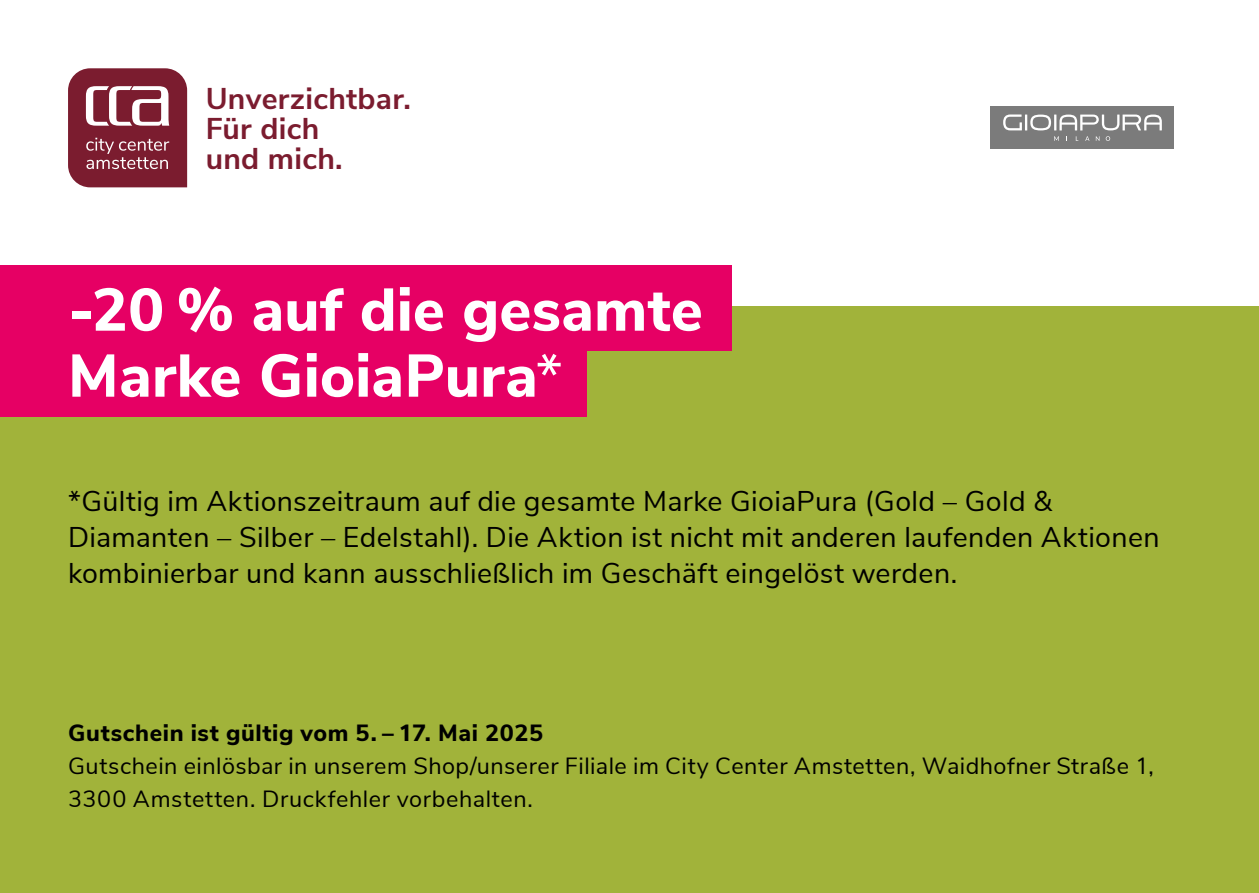
<style>
.page{position:relative;width:1259px;height:893px;background:#fff}
.page>*{position:absolute;margin:0;border:0;box-sizing:border-box;transform-origin:0 0}
.Aktionstext{font:800 60px/66px "Nunito Sans";letter-spacing:.005em;color:#fff}
.t1{font:700 30px/30px "Nunito Sans";letter-spacing:.01em;color:#7b1c2f}
.Fließtext{font:28.5px/36px "Nunito Sans";letter-spacing:.015em;color:#000}
.t2{font:23.4px/33px "Nunito Sans";letter-spacing:.02em;color:#000}
.t3{font:800 23.4px "Nunito Sans";letter-spacing:.03em;color:#000}
.s1{font-weight:400}
</style>
<div class="page">
<div style="left:0;top:306px;width:1259px;height:587px;background:#a1b33a"></div>
<div style="left:0;top:266px;width:731px;height:85px;background:#e60064"></div>
<div style="left:0;top:332px;width:587px;height:85px;background:#e60064"></div>
<svg style="left:68px;top:68px;width:119px;height:119px;background:#914151"></svg>
<div style="left:991px;top:106px;width:183px;height:43px;background:#7b7b7b"></div>
<svg style="left:1003px;top:114px;width:158px;height:16px"></svg>
<svg style="left:1054px;top:136px;width:4px;height:5px"></svg>
<svg style="left:1085px;top:136px;width:4px;height:5px"></svg>
<svg style="left:1095px;top:136px;width:4px;height:5px"></svg>
<svg style="left:1105px;top:136px;width:5px;height:5px"></svg>
<p class="t1" style="left:206px;top:82px;width:207px">Unverzichtbar.<br>Für dich<br>und mich.</p>
<p class="Aktionstext" style="left:68px;top:273px;width:636px">-20 % auf die gesamte<br>Marke GioiaPura<span class="s1">*</span></p>
<p class="Fließtext" style="left:68px;top:482px;width:1093px">*Gültig im Aktionszeitraum auf die gesamte Marke GioiaPura (Gold – Gold &amp;<br>Diamanten – Silber – Edelstahl). Die Aktion ist nicht mit anderen laufenden Aktionen kombinierbar und kann ausschließlich im Geschäft eingelöst werden.</p>
<p class="t3" style="left:68px;top:716px;width:477px">Gutschein ist gültig vom 5. – 17. Mai 2025</p>
<p class="t2" style="left:68px;top:748px;width:1087px">Gutschein einlösbar in unserem Shop/unserer Filiale im City Center Amstetten, Waidhofner Straße 1,<br>3300 Amstetten. Druckfehler vorbehalten.</p>
</div>
